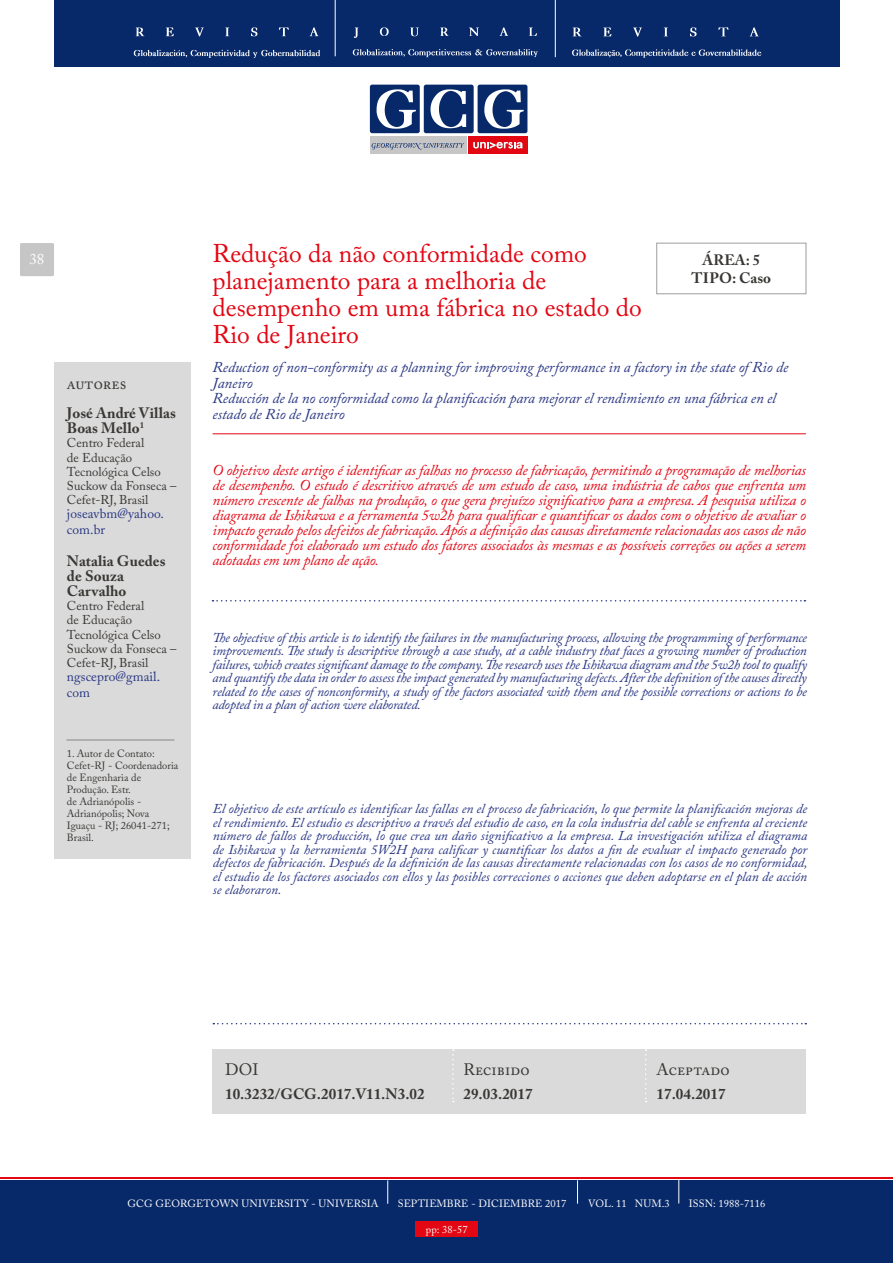
<style>
.page{position:relative;width:893px;height:1263px;background:#fff}
.page>*{position:absolute;margin:0;border:0;box-sizing:border-box;transform-origin:0 0}
.t1{font:25.5px/27px "Adobe Caslon Pro";color:#e30613}
.t2{font:16.5px "Adobe Caslon Pro";letter-spacing:.005em;color:#3a3835}
.t3{font:italic 15px/15px "Adobe Caslon Pro";letter-spacing:-.015em;color:#e30613;text-align:justify}
.t4{font:italic 15px/15.8px "Adobe Caslon Pro";letter-spacing:-.005em;color:#283583}
.t5{font:700 15px/15px "Adobe Caslon Pro";letter-spacing:.005em;color:#3a3835}
.t6{font:15px "Adobe Caslon Pro";color:#fff}
.t7{font:italic 13.5px/13.5px "Adobe Caslon Pro";letter-spacing:-.015em;color:#283583;text-align:justify}
.t8{font:13.5px/16.5px "Adobe Caslon Pro";letter-spacing:-.01em;color:#283583}
.t9{font:12.75px/14.2px "Adobe Caslon Pro";color:#3a3835}
.t10{font:10.5px/12px "Adobe Caslon Pro";color:#3a3835}
.t11{font:10.5px "Adobe Caslon Pro";letter-spacing:.01em;color:#fff}
</style>
<div class="page">
<div style="left:0;top:1180px;width:893px;height:83px;background:#082969"></div>
<hr style="left:213px;top:433px;width:593px;height:1px;background:#e30613">
<div style="left:213px;top:1049px;width:593px;height:65px;background:#dadada"></div>
<svg style="left:213px;top:1023px;width:593px;height:1px"></svg>
<svg style="left:452px;top:1049px;width:2px;height:53px"></svg>
<svg style="left:645px;top:1049px;width:2px;height:53px"></svg>
<hr style="left:0;top:1177px;width:893px;height:1px;background:#e30613">
<svg style="left:577px;top:1180px;width:1px;height:24px"></svg>
<svg style="left:387px;top:1180px;width:1px;height:24px"></svg>
<svg style="left:679px;top:1180px;width:1px;height:23px"></svg>
<div style="left:370px;top:85px;width:50px;height:48px;background:#082969;border-radius:2px"></div>
<div style="left:424px;top:85px;width:50px;height:48px;background:#082969;border-radius:2px"></div>
<div style="left:478px;top:85px;width:49px;height:48px;background:#082969;border-radius:2px"></div>
<div style="left:468px;top:136px;width:60px;height:18px;background:#e30613"></div>
<svg style="left:473px;top:142px;width:50px;height:6px"></svg>
<div style="left:370px;top:136px;width:96px;height:18px;background:#c6c6c6"></div>
<svg style="left:372px;top:143px;width:92px;height:7px"></svg>
<svg style="left:377px;top:89px;width:39px;height:40px"></svg>
<svg style="left:430px;top:89px;width:36px;height:39px"></svg>
<svg style="left:484px;top:89px;width:40px;height:40px"></svg>
<div style="left:54px;top:0;width:785px;height:67px;background:#082969"></div>
<svg style="left:136px;top:28px;width:8px;height:8px"></svg>
<svg style="left:166px;top:28px;width:8px;height:8px"></svg>
<svg style="left:195px;top:28px;width:9px;height:8px"></svg>
<svg style="left:225px;top:28px;width:4px;height:8px"></svg>
<svg style="left:251px;top:27px;width:6px;height:9px"></svg>
<svg style="left:279px;top:27px;width:10px;height:9px"></svg>
<svg style="left:310px;top:27px;width:8px;height:9px"></svg>
<svg style="left:134px;top:50px;width:186px;height:8px"></svg>
<svg style="left:353px;top:49px;width:185px;height:8px"></svg>
<svg style="left:354px;top:28px;width:4px;height:10px"></svg>
<svg style="left:380px;top:27px;width:9px;height:9px"></svg>
<svg style="left:411px;top:28px;width:7px;height:8px"></svg>
<svg style="left:440px;top:28px;width:9px;height:8px"></svg>
<svg style="left:469px;top:28px;width:9px;height:8px"></svg>
<svg style="left:500px;top:27px;width:8px;height:9px"></svg>
<svg style="left:529px;top:28px;width:8px;height:8px"></svg>
<svg style="left:573px;top:28px;width:8px;height:8px"></svg>
<svg style="left:604px;top:28px;width:7px;height:8px"></svg>
<svg style="left:633px;top:28px;width:9px;height:9px"></svg>
<svg style="left:664px;top:28px;width:3px;height:8px"></svg>
<svg style="left:690px;top:27px;width:7px;height:9px"></svg>
<svg style="left:718px;top:27px;width:10px;height:9px"></svg>
<svg style="left:750px;top:27px;width:9px;height:9px"></svg>
<svg style="left:572px;top:49px;width:189px;height:9px"></svg>
<hr style="left:335px;top:0;width:1px;height:56px;background:#fff">
<hr style="left:555px;top:0;width:1px;height:57px;background:#fff">
<div style="left:20px;top:243px;width:34px;height:33px;background:#c6c6c6;border-radius:2px"></div>
<div style="left:54px;top:362px;width:137px;height:496px;background:#dadada"></div>
<div style="left:657px;top:243px;width:149px;height:51px;border:1px solid #9d9d9c"></div>
<svg style="left:212px;top:600px;width:593px;height:1px"></svg>
<hr style="left:66px;top:740px;width:108px;height:1px;background:#878787">
<div style="left:415px;top:1221px;width:63px;height:16px;background:#e30613"></div>
<p class="t6" style="left:29px;top:250px;width:16px">38</p>
<p class="t2" style="left:67px;top:374px;width:61px">autores</p>
<p class="t5" style="left:67px;top:405px;width:110px">José André Villas<br>Boas Mello<sup>1</sup></p>
<p class="t9" style="left:67px;top:436px;width:111px">Centro Federal<br>de Educação<br>Tecnológica Celso<br>Suckow da Fonseca –<br>Cefet-RJ, Brasil</p>
<p class="t8" style="left:67px;top:505px;width:98px">joseavbm@yahoo. com.br</p>
<p class="t5" style="left:67px;top:553px;width:100px">Natalia Guedes de Souza<br>Carvalho</p>
<p class="t9" style="left:67px;top:599px;width:111px">Centro Federal<br>de Educação<br>Tecnológica Celso<br>Suckow da Fonseca –<br>Cefet-RJ, Brasil</p>
<p class="t8" style="left:67px;top:668px;width:95px">ngscepro@gmail. com</p>
<p class="t10" style="left:67px;top:748px;width:113px">1. Autor de Contato:<br>Cefet-RJ - Coordenadoria de Engenharia de<br>Produção. Estr.<br>de Adrianópolis -<br>Adrianópolis; Nova<br>Iguaçu - RJ; 26041-271;<br>Brasil.</p>
<h1 class="t1" style="left:213px;top:239px;width:431px">Redução da não conformidade como planejamento para a melhoria de desempenho em uma fábrica no estado do<br>Rio de Janeiro</h1>
<p class="t5" style="left:692px;top:251px;width:81px;line-height:18px;text-align:center">ÁREA: 5<br>TIPO: Caso</p>
<p class="t4" style="left:213px;top:359px;width:577px">Reduction of non-conformity as a planning for improving performance in a factory in the state of Rio de Janeiro<br>Reducción de la no conformidad como la planificación para mejorar el rendimiento en una fábrica en el estado de Rio de Janeiro</p>
<p class="t3" style="left:213px;top:462px;width:595px">O objetivo deste artigo é identificar as falhas no processo de fabricação, permitindo a programação de melhorias de desempenho. O estudo é descritivo através de um estudo de caso, uma indústria de cabos que enfrenta um número crescente de falhas na produção, o que gera prejuízo significativo para a empresa. A pesquisa utiliza o diagrama de Ishikawa e a ferramenta 5w2h para qualificar e quantificar os dados com o objetivo de avaliar o impacto gerado pelos defeitos de fabricação. Após a definição das causas diretamente relacionadas aos casos de não conformidade foi elaborado um estudo dos fatores associados às mesmas e as possíveis correções ou ações a serem adotadas em um plano de ação.</p>
<p class="t7" style="left:213px;top:630px;width:596px">The objective of this article is to identify the failures in the manufacturing process, allowing the programming of performance improvements. The study is descriptive through a case study, at a cable industry that faces a growing number of production failures, which creates significant damage to the company. The research uses the Ishikawa diagram and the 5w2h tool to qualify and quantify the data in order to assess the impact generated by manufacturing defects. After the definition of the causes directly related to the cases of nonconformity, a study of the factors associated with them and the possible corrections or actions to be adopted in a plan of action were elaborated.</p>
<p class="t7" style="left:213px;top:802px;width:596px">El objetivo de este artículo es identificar las fallas en el proceso de fabricación, lo que permite la planificación mejoras de el rendimiento. El estudio es descriptivo a través del estudio de caso, en la cola industria del cable se enfrenta al creciente número de fallos de producción, lo que crea un daño significativo a la empresa. La investigación utiliza el diagrama de Ishikawa y la herramienta 5W2H para calificar y cuantificar los datos a fin de evaluar el impacto generado por defectos de fabricación. Después de la definición de las causas directamente relacionadas con los casos de no conformidad, el estudio de los factores asociados con ellos y las posibles correcciones o acciones que deben adoptarse en el plan de acción se elaboraron.</p>
<p class="t2" style="left:463px;top:1060px;width:68px">Recibido</p>
<p class="t2" style="left:656px;top:1060px;width:74px">Aceptado</p>
<p class="t2" style="left:225px;top:1060px;width:35px">DOI</p>
<p class="t5" style="left:225px;top:1086px;width:201px">10.3232/GCG.2017.V11.N3.02</p>
<p class="t5" style="left:463px;top:1086px;width:71px">29.03.2017</p>
<p class="t5" style="left:656px;top:1086px;width:71px">17.04.2017</p>
<p class="t11" style="left:128px;top:1197px;width:253px">GCG GEORGETOWN UNIVERSITY - UNIVERSIA</p>
<p class="t11" style="left:398px;top:1197px;width:170px">SEPTIEMBRE - DICIEMBRE 2017</p>
<p class="t11" style="left:588px;top:1197px;width:83px">VOL. 11 NUM.3</p>
<p class="t11" style="left:689px;top:1197px;width:78px">ISSN: 1988-7116</p>
<p class="t11" style="left:426px;top:1223px;width:43px">pp: 38-57</p>
</div>
